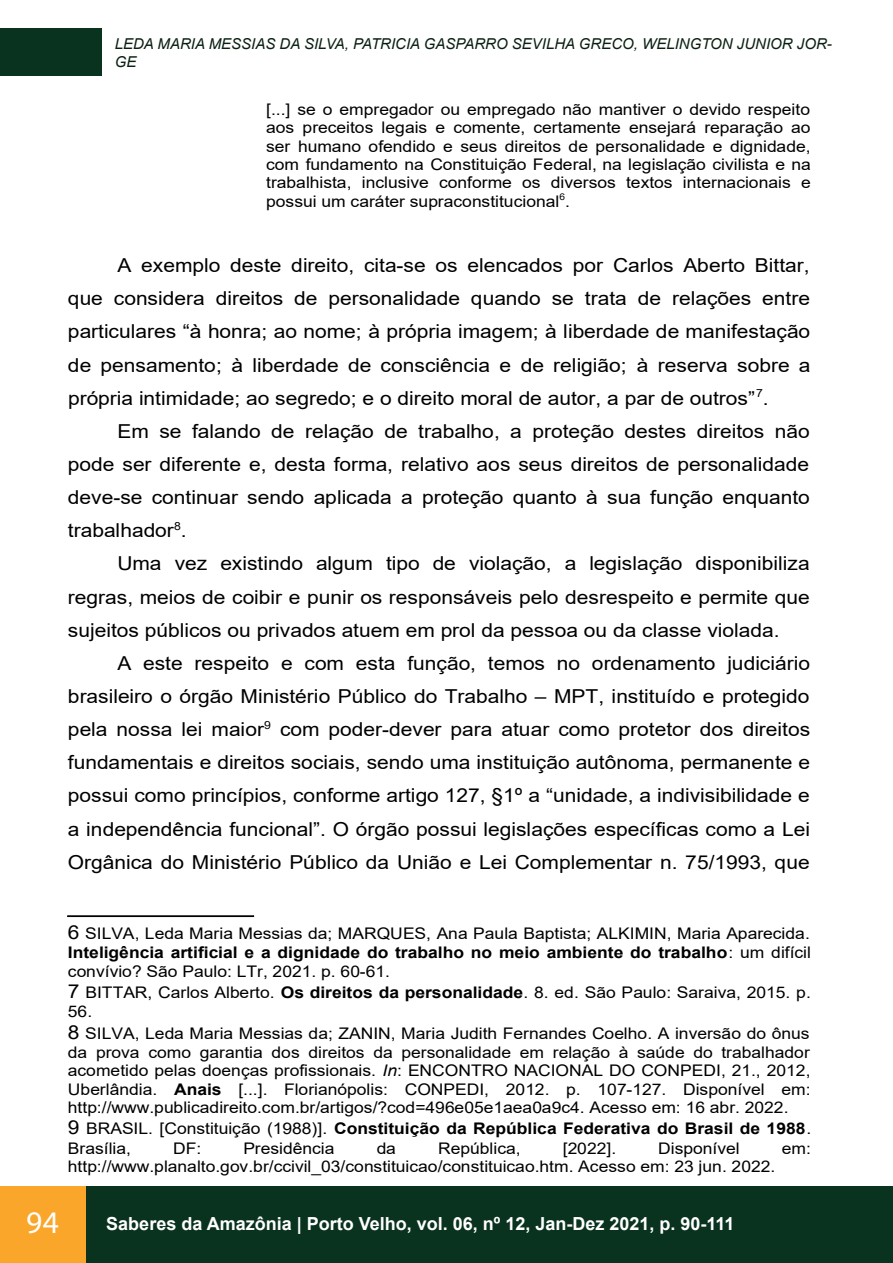
<style>
.page{position:relative;width:893px;height:1263px;background:#fff}
.page>*{position:absolute;margin:0;border:0;box-sizing:border-box;transform-origin:0 0}
.t1{font:31.5px "Myriad Pro";color:#fff}
.t2{font:19.2px/33.2px "Arial";color:#000001;text-align:justify;scale:1.09 1}
.t3{font:700 18px "Arial";color:#fff}
.t4{font:16.05px/18.5px "Arial";color:#000001;text-align:justify;scale:1.09 1}
.t5{font:700 16.05px/19.2px "Arial";color:#000001;scale:1.09 1}
.t6{font:italic 15px/18px "Arial";color:#0a2011}
.s1{font-size:19.2px}
.s2{font-weight:700}
.s3{font-style:italic}
.s4{font-weight:400;font-size:19.2px}
.s5{font-weight:400}
</style>
<div class="page">
<div style="left:0;top:28px;width:101px;height:48px;background:#09321f"></div>
<div style="left:0;top:1186px;width:893px;height:77px;background:#09321f"></div>
<div style="left:0;top:1186px;width:85px;height:77px;background:#f9a62a"></div>
<div style="left:68px;top:916px;width:186px;height:1px;border:1px solid #000001"></div>
<p class="t6" style="left:115px;top:34px;width:719px">LEDA MARIA MESSIAS DA SILVA, PATRICIA GASPARRO SEVILHA GRECO, WELINGTON JUNIOR JOR-<br>GE</p>
<p class="t4" style="left:266px;top:100px;width:501px">[...] se o empregador ou empregado não mantiver o devido respeito aos preceitos legais e comente, certamente ensejará reparação ao ser humano ofendido e seus direitos de personalidade e dignidade, com fundamento na Constituição Federal, na legislação civilista e na trabalhista, inclusive conforme os diversos textos internacionais e possui um caráter supraconstitucional<sup>6</sup>.</p>
<p class="t2" style="left:68px;top:249px;width:683px;text-indent:49px">A exemplo deste direito, cita-se os elencados por Carlos Aberto Bittar, que considera direitos de personalidade quando se trata de relações entre particulares “à honra; ao nome; à própria imagem; à liberdade de manifestação de pensamento; à liberdade de consciência e de religião; à reserva sobre a própria intimidade; ao segredo; e o direito moral de autor, a par de outros”<sup>7</sup>.</p>
<p class="t2" style="left:68px;top:415px;width:682px;text-indent:49px">Em se falando de relação de trabalho, a proteção destes direitos não pode ser diferente e, desta forma, relativo aos seus direitos de personalidade deve-se continuar sendo aplicada a proteção quanto à sua função enquanto trabalhador<sup>8</sup>.</p>
<p class="t2" style="left:68px;top:547px;width:682px;text-indent:49px">Uma vez existindo algum tipo de violação, a legislação disponibiliza regras, meios de coibir e punir os responsáveis pelo desrespeito e permite que sujeitos públicos ou privados atuem em prol da pessoa ou da classe violada.</p>
<p class="t2" style="left:68px;top:647px;width:682px;text-indent:49px">A este respeito e com esta função, temos no ordenamento judiciário brasileiro o órgão Ministério Público do Trabalho – MPT, instituído e protegido pela nossa lei maior<sup>9</sup> com poder-dever para atuar como protetor dos direitos fundamentais e direitos sociais, sendo uma instituição autônoma, permanente e possui como princípios, conforme artigo 127, §1º a “unidade, a indivisibilidade e a independência funcional”. O órgão possui legislações específicas como a Lei Orgânica do Ministério Público da União e Lei Complementar n. 75/1993, que</p>
<p class="t4" style="left:68px;top:924px;width:683px"><span class="s1">6</span> SILVA, Leda Maria Messias da; MARQUES, Ana Paula Baptista; ALKIMIN, Maria Aparecida.<br><span class="s2">Inteligência artificial e a dignidade do trabalho no meio ambiente do trabalho</span>: um difícil convívio? São Paulo: LTr, 2021. p. 60-61.</p>
<p class="t4" style="left:68px;top:983px;width:683px;line-height:19.2px"><span class="s1">7</span> BITTAR, Carlos Alberto. <span class="s2">Os direitos da personalidade</span>. 8. ed. São Paulo: Saraiva, 2015. p.<br>56.</p>
<p class="t4" style="left:68px;top:1024px;width:683px"><span class="s1">8</span> SILVA, Leda Maria Messias da; ZANIN, Maria Judith Fernandes Coelho. A inversão do ônus da prova como garantia dos direitos da personalidade em relação à saúde do trabalhador acometido pelas doenças profissionais. <span class="s3">In</span>: ENCONTRO NACIONAL DO CONPEDI, 21., 2012, Uberlândia. <span class="s2">Anais</span> [...]. Florianópolis: CONPEDI, 2012. p. 107-127. Disponível em: http://www.publicadireito.com.br/artigos/?cod=496e05e1aea0a9c4. Acesso em: 16 abr. 2022.</p>
<p class="t5" style="left:68px;top:1119px;width:683px"><span class="s4">9</span> <span class="s5">BRASIL. [Constituição (1988)].</span> Constituição da República Federativa do Brasil de 1988<span class="s5">.<br>Brasília,</span></p>
<p class="t4" style="left:173px;top:1139px;width:27px">DF:</p>
<p class="t4" style="left:243px;top:1139px;width:85px">Presidência</p>
<p class="t4" style="left:377px;top:1139px;width:19px">da</p>
<p class="t4" style="left:438px;top:1139px;width:77px">República,</p>
<p class="t4" style="left:563px;top:1139px;width:50px">[2022].</p>
<p class="t4" style="left:658px;top:1139px;width:76px">Disponível</p>
<p class="t4" style="left:782px;top:1139px;width:28px">em:</p>
<p class="t4" style="left:68px;top:1157px;width:650px">http://www.planalto.gov.br/ccivil_03/constituicao/constituicao.htm. Acesso em: 23 jun. 2022.</p>
<h1 class="t1" style="left:26px;top:1202px;width:34px">94</h1>
<p class="t3" style="left:106px;top:1211px;width:630px">Saberes da Amazônia | Porto Velho, vol. 06, nº 12, Jan-Dez 2021, p. 90-111</p>
</div>
